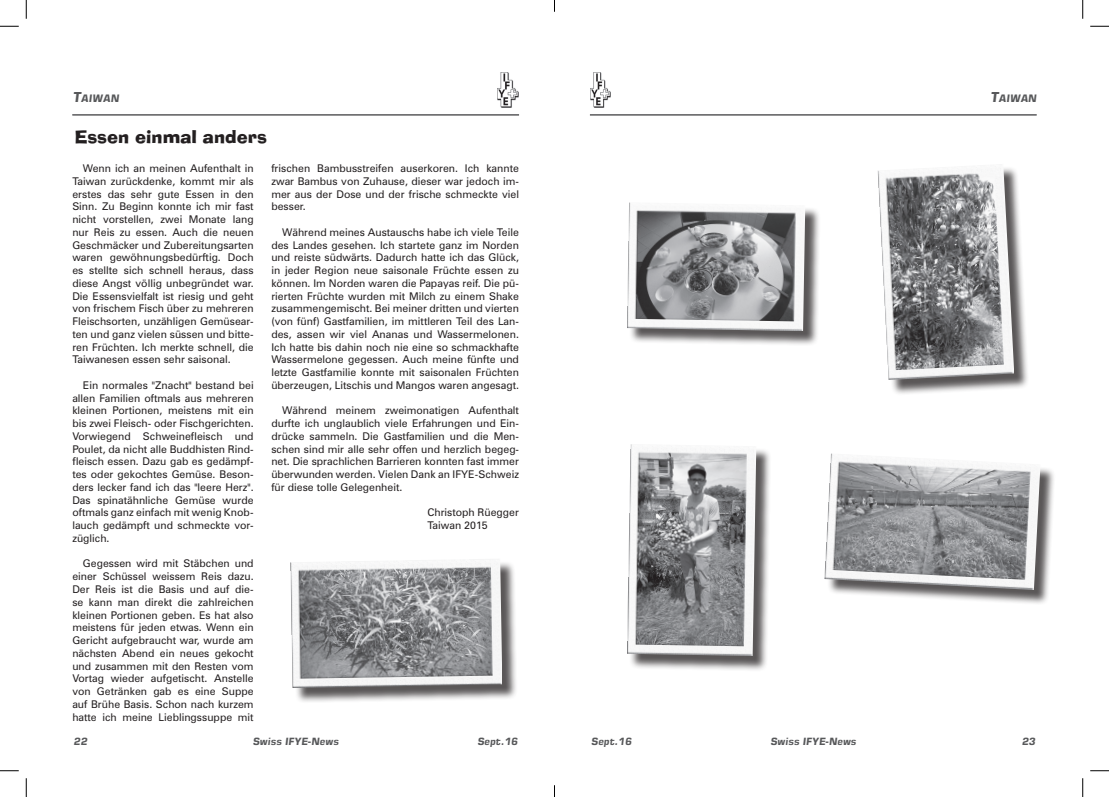
<style>
.page{position:relative;width:1109px;height:797px;background:#fff}
.page>*{position:absolute;margin:0;border:0;box-sizing:border-box;transform-origin:0 0}
.t1{font:17.5px "Ad Lib BT";color:#231f20}
.t2{font:10.62px/12.8px "Zurich BT";color:#231f20;text-align:justify}
.t3{font:10.25px "Square 721";color:#57585a}
._1_Fusszeile__rechts{font:10px "Square 721";color:#57585a}
._1_Fusszeile__links{font:10px "Square 721";color:#57585a}
.s1{font-size:13.75px}
</style>
<div class="page">
<img style="left:590px;top:72px;width:20px;height:36px">
<img style="left:498px;top:72px;width:20px;height:35px">
<hr style="left:72px;top:114px;width:447px;height:1px;background:#57585a">
<hr style="left:590px;top:114px;width:446px;height:1px;background:#57585a">
<div style="left:880px;top:166px;width:149px;height:229px;background:#231f20;opacity:.75"></div>
<img style="left:877px;top:166px;width:137px;height:214px">
<div style="left:629px;top:446px;width:142px;height:225px;background:#231f20;opacity:.75"></div>
<img style="left:627px;top:444px;width:129px;height:212px">
<div style="left:293px;top:561px;width:225px;height:142px;background:#231f20;opacity:.75"></div>
<img style="left:290px;top:559px;width:212px;height:129px">
<div style="left:826px;top:456px;width:229px;height:149px;background:#231f20;opacity:.75"></div>
<img style="left:824px;top:453px;width:216px;height:137px">
<div style="left:629px;top:205px;width:191px;height:141px;background:#231f20;opacity:.75"></div>
<img style="left:627px;top:202px;width:178px;height:129px">
<svg style="left:0;top:25px;width:19px;height:2px"></svg>
<svg style="left:1090px;top:25px;width:18px;height:2px"></svg>
<svg style="left:0;top:770px;width:19px;height:1px"></svg>
<svg style="left:1090px;top:770px;width:18px;height:1px"></svg>
<svg style="left:25px;top:0;width:2px;height:19px"></svg>
<svg style="left:25px;top:778px;width:2px;height:19px"></svg>
<svg style="left:1082px;top:0;width:1px;height:19px"></svg>
<svg style="left:1082px;top:778px;width:1px;height:19px"></svg>
<svg style="left:554px;top:785px;width:1px;height:12px"></svg>
<p class="t3" style="left:72px;top:92px;width:48px"><span class="s1">T</span>AIWAN</p>
<p class="t3" style="left:989px;top:92px;width:48px"><span class="s1">T</span>AIWAN</p>
<p class="t1" style="left:75px;top:126px;width:193px">Essen einmal anders</p>
<p class="t2" style="left:72px;top:162px;width:183px;text-indent:11px">Wenn ich an meinen Aufenthalt in Taiwan zurückdenke, kommt mir als erstes das sehr gute Essen in den Sinn. Zu Beginn konnte ich mir fast nicht vorstellen, zwei Monate lang nur Reis zu essen. Auch die neuen Geschmäcker und Zubereitungsarten waren gewöhnungsbedürftig. Doch es stellte sich schnell heraus, dass diese Angst völlig unbegründet war.<br>Die Essensvielfalt ist riesig und geht von frischem Fisch über zu mehreren Fleischsorten, unzähligen Gemüsear&shy;ten und ganz vielen süssen und bitte&shy;ren Früchten. Ich merkte schnell, die Taiwanesen essen sehr saisonal.</p>
<p class="t2" style="left:72px;top:378px;width:183px;text-indent:11px">Ein normales "Znacht" bestand bei allen Familien oftmals aus mehreren kleinen Portionen, meistens mit ein bis zwei Fleisch- oder Fischgerichten.<br>Vorwiegend Schweinefleisch und Poulet, da nicht alle Buddhisten Rind&shy;fleisch essen. Dazu gab es gedämpf&shy;tes oder gekochtes Gemüse. Beson&shy;ders lecker fand ich das "leere Herz".<br>Das spinatähnliche Gemüse wurde oftmals ganz einfach mit wenig Knob&shy;lauch gedämpft und schmeckte vor&shy;züglich.</p>
<p class="t2" style="left:72px;top:557px;width:183px;text-indent:11px">Gegessen wird mit Stäbchen und einer Schüssel weissem Reis dazu.<br>Der Reis ist die Basis und auf die&shy;se kann man direkt die zahlreichen kleinen Portionen geben. Es hat also meistens für jeden etwas. Wenn ein Gericht aufgebraucht war, wurde am nächsten Abend ein neues gekocht und zusammen mit den Resten vom Vortag wieder aufgetischt. Anstelle von Getränken gab es eine Suppe auf Brühe Basis. Schon nach kurzem hatte ich meine Lieblingssuppe mit</p>
<p class="t2" style="left:271px;top:162px;width:249px">frischen Bambusstreifen auserkoren. Ich kannte zwar Bambus von Zuhause, dieser war jedoch im&shy;mer aus der Dose und der frische schmeckte viel besser.</p>
<p class="t2" style="left:271px;top:225px;width:249px;text-indent:11px">Während meines Austauschs habe ich viele Teile des Landes gesehen. Ich startete ganz im Norden und reiste südwärts. Dadurch hatte ich das Glück, in jeder Region neue saisonale Früchte essen zu können. Im Norden waren die Papayas reif. Die pü&shy;rierten Früchte wurden mit Milch zu einem Shake zusammengemischt. Bei meiner dritten und vierten (von fünf) Gastfamilien, im mittleren Teil des Lan&shy;des, assen wir viel Ananas und Wassermelonen.<br>Ich hatte bis dahin noch nie eine so schmackhafte Wassermelone gegessen. Auch meine fünfte und letzte Gastfamilie konnte mit saisonalen Früchten überzeugen, Litschis und Mangos waren angesagt.</p>
<p class="t2" style="left:271px;top:404px;width:249px;text-indent:11px">Während meinem zweimonatigen Aufenthalt durfte ich unglaublich viele Erfahrungen und Ein&shy;drücke sammeln. Die Gastfamilien und die Men&shy;schen sind mir alle sehr offen und herzlich begeg&shy;net. Die sprachlichen Barrieren konnten fast immer überwunden werden. Vielen Dank an IFYE-Schweiz für diese tolle Gelegenheit.</p>
<p class="t2" style="left:427px;top:506px;width:93px">Christoph Rüegger</p>
<p class="t2" style="left:427px;top:519px;width:62px">Taiwan 2015</p>
<p class="_1_Fusszeile__links" style="left:74px;top:734px;width:15px">22</p>
<p class="_1_Fusszeile__rechts" style="left:253px;top:734px;width:87px">Swiss IFYE-News</p>
<p class="_1_Fusszeile__rechts" style="left:477px;top:734px;width:42px">Sept.16</p>
<p class="_1_Fusszeile__rechts" style="left:591px;top:734px;width:42px">Sept.16</p>
<p class="_1_Fusszeile__rechts" style="left:770px;top:734px;width:87px">Swiss IFYE-News</p>
<p class="_1_Fusszeile__rechts" style="left:1021px;top:734px;width:15px">23</p>
</div>
